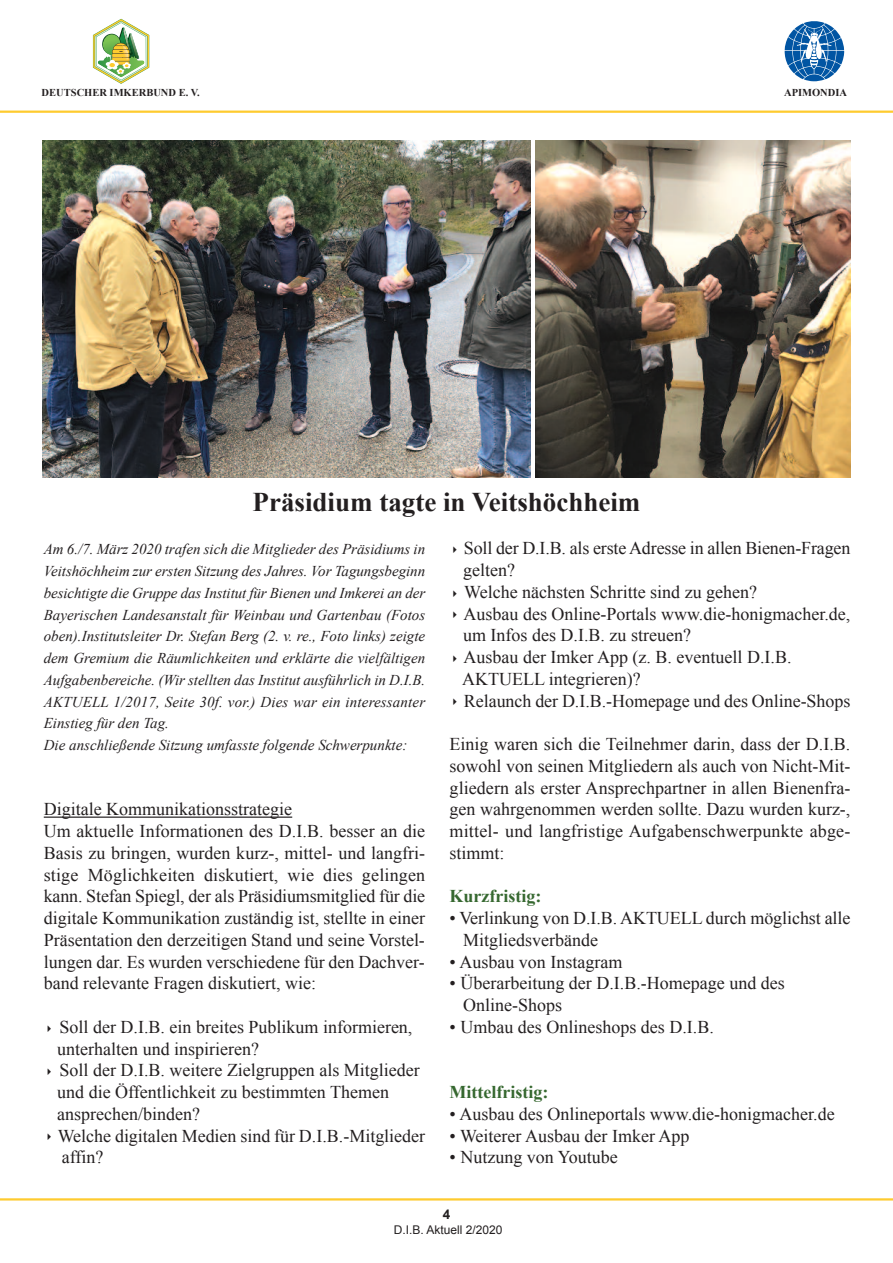
<style>
.page{position:relative;width:893px;height:1263px;background:#fff}
.page>*{position:absolute;margin:0;border:0;box-sizing:border-box;transform-origin:0 0}
.t1{font:700 27px "Times New Roman";color:#231f20}
.t2{font:18px/21.8px "Times New Roman";color:#231f20}
.t3{font:700 18px "Times New Roman";color:#366830}
.t4{font:italic 15px/21.8px "Times New Roman";color:#231f20}
.t5{font:700 13.5px "Arial";color:#231f20}
.t6{font:12px "Arial";color:#231f20}
.t7{font:700 10.5px "Times New Roman";color:#231f20}
</style>
<div class="page">
<hr style="left:0;top:1198px;width:893px;height:2px;background:#fecb2f">
<hr style="left:0;top:111px;width:893px;height:2px;background:#fecb2f">
<svg style="left:93px;top:19px;width:56px;height:65px"></svg>
<svg style="left:784px;top:21px;width:61px;height:61px"></svg>
<hr style="left:44px;top:816px;width:248px;height:2px;background:#231f20">
<img style="left:43px;top:140px;width:487px;height:338px">
<img style="left:536px;top:140px;width:314px;height:338px">
<p class="t7" style="left:42px;top:87px;width:160px">DEUTSCHER IMKERBUND E. V.</p>
<p class="t7" style="left:784px;top:87px;width:64px">APIMONDIA</p>
<h1 class="t1" style="left:253px;top:487px;width:389px">Präsidium tagte in Veitshöchheim</h1>
<p class="t4" style="left:44px;top:538px;width:383px">Am 6./7. März 2020 trafen sich die Mitglieder des Präsidiums in Veitshöchheim zur ersten Sitzung des Jahres. Vor Tagungsbeginn besichtigte die Gruppe das Institut für Bienen und Imkerei an der Bayerischen Landesanstalt für Weinbau und Gartenbau (Fotos oben).Institutsleiter Dr. Stefan Berg (2. v. re., Foto links) zeigte dem Gremium die Räumlichkeiten und erklärte die vielfältigen Aufgabenbereiche. (Wir stellten das Institut ausführlich in D.I.B.<br>AKTUELL 1/2017, Seite 30f. vor.) Dies war ein interessanter Einstieg für den Tag.<br>Die anschließende Sitzung umfasste folgende Schwerpunkte:</p>
<p class="t2" style="left:44px;top:798px;width:383px">Digitale Kommunikationsstrategie<br>Um aktuelle Informationen des D.I.B. besser an die Basis zu bringen, wurden kurz-, mittel- und langfri&shy;stige Möglichkeiten diskutiert, wie dies gelingen kann. Stefan Spiegl, der als Präsidiumsmitglied für die digitale Kommunikation zuständig ist, stellte in einer Präsentation den derzeitigen Stand und seine Vorstel&shy;lungen dar. Es wurden verschiedene für den Dachver&shy;band relevante Fragen diskutiert, wie:</p>
<p class="t2" style="left:57px;top:1016px;width:357px;text-indent:-13px">✔ Soll der D.I.B. ein breites Publikum informieren, unterhalten und inspirieren?</p>
<p class="t2" style="left:57px;top:1059px;width:364px;text-indent:-13px">✔ Soll der D.I.B. weitere Zielgruppen als Mitglieder und die Öffentlichkeit zu bestimmten Themen ansprechen/binden?</p>
<p class="t2" style="left:62px;top:1125px;width:365px;text-indent:-18px">✔ Welche digitalen Medien sind für D.I.B.-Mitglieder affin?</p>
<p class="t2" style="left:463px;top:537px;width:389px;text-indent:-14px">✔ Soll der D.I.B. als erste Adresse in allen Bienen-Fragen gelten?</p>
<p class="t2" style="left:450px;top:581px;width:309px">✔ Welche nächsten Schritte sind zu gehen?</p>
<p class="t2" style="left:463px;top:603px;width:389px;text-indent:-14px">✔ Ausbau des Online-Portals www.die-honigmacher.de, um Infos des D.I.B. zu streuen?</p>
<p class="t2" style="left:462px;top:646px;width:331px;text-indent:-13px">✔ Ausbau der Imker App (z. B. eventuell D.I.B.<br>AKTUELL integrieren)?</p>
<p class="t2" style="left:450px;top:690px;width:402px">✔ Relaunch der D.I.B.-Homepage und des Online-Shops</p>
<p class="t2" style="left:450px;top:733px;width:402px;text-align:justify">Einig waren sich die Teilnehmer darin, dass der D.I.B. sowohl von seinen Mitgliedern als auch von Nicht-Mit&shy;gliedern als erster Ansprechpartner in allen Bienenfra&shy;gen wahrgenommen werden sollte. Dazu wurden kurz-, mittel- und langfristige Aufgabenschwerpunkte abge&shy;stimmt:</p>
<p class="t3" style="left:450px;top:886px;width:93px">Kurzfristig:</p>
<p class="t2" style="left:463px;top:907px;width:389px;text-indent:-14px">• Verlinkung von D.I.B. AKTUELL durch möglichst alle<br>Mitgliedsverbände</p>
<p class="t2" style="left:450px;top:951px;width:174px">• Ausbau von Instagram</p>
<p class="t2" style="left:463px;top:972px;width:323px;text-indent:-14px">• Überarbeitung der D.I.B.-Homepage und des<br>Online-Shops</p>
<p class="t2" style="left:450px;top:1016px;width:266px">• Umbau des Onlineshops des D.I.B.</p>
<p class="t3" style="left:450px;top:1082px;width:100px">Mittelfristig:</p>
<p class="t2" style="left:450px;top:1103px;width:387px">• Ausbau des Onlineportals www.die-honigmacher.de</p>
<p class="t2" style="left:450px;top:1125px;width:241px">• Weiterer Ausbau der Imker App</p>
<p class="t2" style="left:450px;top:1146px;width:170px">• Nutzung von Youtube</p>
<p class="t5" style="left:443px;top:1207px;width:9px">4</p>
<p class="t6" style="left:394px;top:1223px;width:110px">D.I.B. Aktuell 2/2020</p>
</div>
